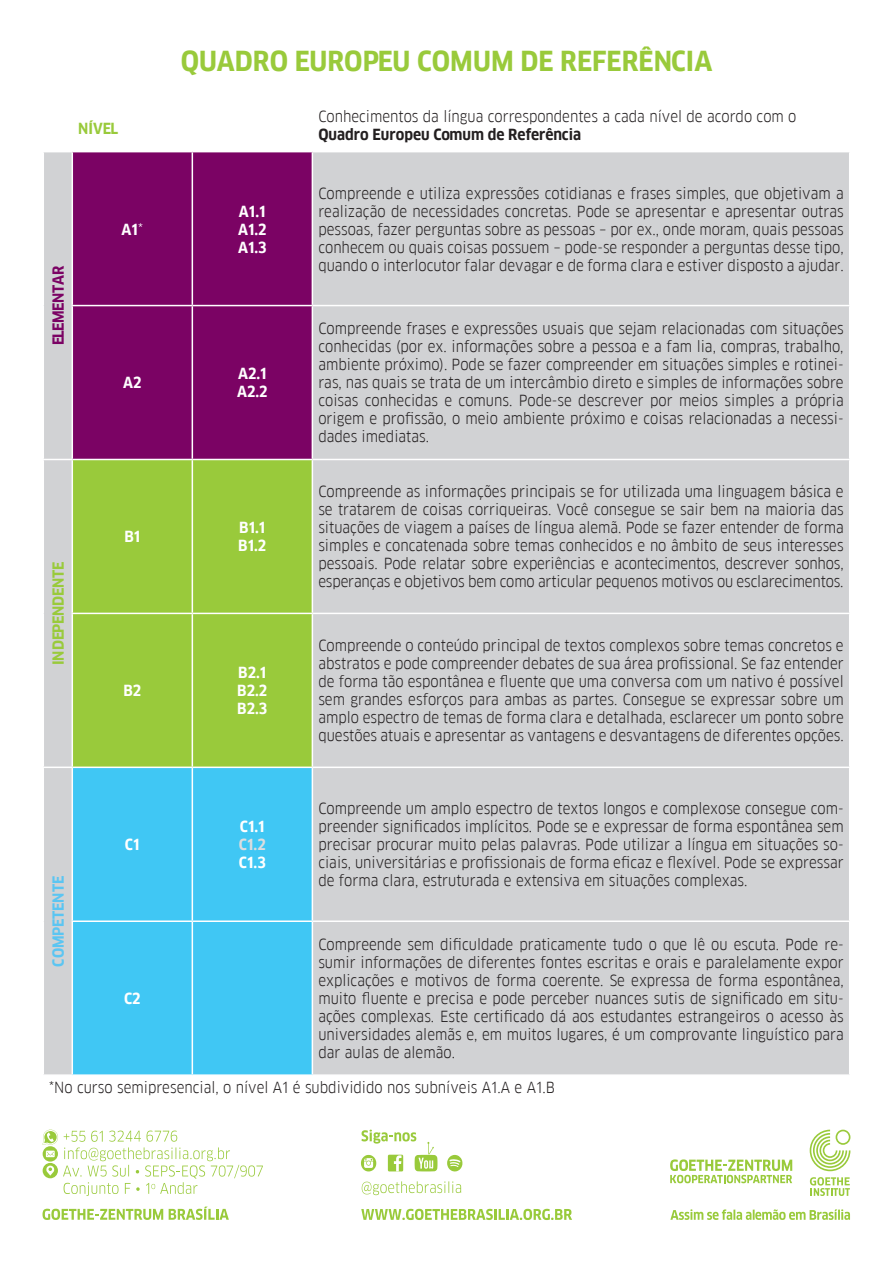
<style>
.page{position:relative;width:893px;height:1263px;background:#fff}
.page>*{position:absolute;margin:0;border:0;box-sizing:border-box;transform-origin:0 0}
.t1{font:700 27px "Goethe FF Clan";color:#99ca3b}
.t2{font:15px/18px "Goethe FF Clan";color:#231f20;text-align:justify}
.t3{font:700 15px "Goethe FF Clan";color:#fff}
.t4{font:700 15px "Goethe FF Clan";color:#99ca3b}
.t5{font:700 15px "Goethe FF Clan";color:#5bc5f2}
.t6{font:700 15px "Goethe FF Clan";letter-spacing:-.035em;color:#7b0364}
.t7{font:700 15px "Goethe FF Clan";color:#dcdddf}
.s1{font-weight:700}
.s2{font-weight:400}
</style>
<div class="page">
<svg style="left:670px;top:1159px;width:122px;height:24px"></svg>
<svg style="left:810px;top:1130px;width:40px;height:41px"></svg>
<svg style="left:810px;top:1177px;width:40px;height:19px"></svg>
<svg style="left:670px;top:1209px;width:180px;height:11px"></svg>
<svg style="left:43px;top:1130px;width:220px;height:66px"></svg>
<svg style="left:362px;top:1181px;width:99px;height:14px"></svg>
<svg style="left:447px;top:1155px;width:15px;height:16px"></svg>
<svg style="left:361px;top:1130px;width:76px;height:41px"></svg>
<svg style="left:361px;top:1209px;width:211px;height:11px"></svg>
<svg style="left:43px;top:1209px;width:120px;height:11px"></svg>
<svg style="left:169px;top:1206px;width:60px;height:14px"></svg>
<div style="left:44px;top:152px;width:805px;height:922px;background:#d1d2d4"></div>
<div style="left:73px;top:152px;width:239px;height:307px;background:#7b0364"></div>
<div style="left:73px;top:460px;width:239px;height:306px;background:#99ca3b"></div>
<div style="left:73px;top:768px;width:239px;height:306px;background:#40c7f4"></div>
<hr style="left:72px;top:152px;width:1px;height:153px;background:#fff">
<hr style="left:192px;top:152px;width:1px;height:153px;background:#fff">
<hr style="left:312px;top:152px;width:1px;height:153px;background:#fff">
<hr style="left:72px;top:305px;width:120px;height:1px;background:#fff">
<hr style="left:72px;top:306px;width:1px;height:153px;background:#fff">
<hr style="left:192px;top:305px;width:120px;height:1px;background:#fff">
<hr style="left:192px;top:306px;width:1px;height:153px;background:#fff">
<hr style="left:312px;top:305px;width:538px;height:1px;background:#fff">
<hr style="left:312px;top:306px;width:1px;height:153px;background:#fff">
<svg style="left:44px;top:459px;width:28px;height:1px"></svg>
<hr style="left:72px;top:459px;width:120px;height:1px;background:#fff">
<hr style="left:72px;top:460px;width:1px;height:153px;background:#fff">
<hr style="left:192px;top:459px;width:120px;height:1px;background:#fff">
<hr style="left:192px;top:460px;width:1px;height:153px;background:#fff">
<hr style="left:312px;top:459px;width:538px;height:1px;background:#fff">
<hr style="left:312px;top:460px;width:1px;height:153px;background:#fff">
<hr style="left:72px;top:613px;width:120px;height:1px;background:#fff">
<hr style="left:72px;top:614px;width:1px;height:152px;background:#fff">
<hr style="left:192px;top:613px;width:120px;height:1px;background:#fff">
<hr style="left:192px;top:614px;width:1px;height:152px;background:#fff">
<hr style="left:312px;top:613px;width:538px;height:1px;background:#fff">
<hr style="left:312px;top:614px;width:1px;height:152px;background:#fff">
<hr style="left:43px;top:766px;width:29px;height:2px;background:#fff">
<hr style="left:72px;top:766px;width:120px;height:2px;background:#fff">
<hr style="left:72px;top:768px;width:1px;height:152px;background:#fff">
<hr style="left:192px;top:766px;width:120px;height:2px;background:#fff">
<hr style="left:192px;top:768px;width:1px;height:152px;background:#fff">
<hr style="left:312px;top:766px;width:538px;height:2px;background:#fff">
<hr style="left:312px;top:768px;width:1px;height:152px;background:#fff">
<hr style="left:72px;top:920px;width:120px;height:2px;background:#fff">
<hr style="left:72px;top:922px;width:1px;height:152px;background:#fff">
<hr style="left:192px;top:920px;width:120px;height:2px;background:#fff">
<hr style="left:192px;top:922px;width:1px;height:152px;background:#fff">
<hr style="left:312px;top:920px;width:538px;height:2px;background:#fff">
<hr style="left:312px;top:922px;width:1px;height:152px;background:#fff">
<p class="t1" style="left:181px;top:45px;width:533px">QUADRO EUROPEU COMUM DE REFERÊNCIA</p>
<p class="t4" style="left:78px;top:120px;width:41px">NÍVEL</p>
<p class="t2" style="left:318px;top:107px;width:480px">Conhecimentos da língua correspondentes a cada nível de acordo com o<br><span class="s1">Quadro Europeu Comum de Referência</span></p>
<p class="t6" style="left:49px;top:345px;width:81px;rotate:-90deg">ELEMENTAR</p>
<p class="t4" style="left:49px;top:665px;width:105px;rotate:-90deg">INDEPENDENTE</p>
<p class="t3" style="left:122px;top:220px;width:23px">A1<span class="s2">*</span></p>
<p class="t3" style="left:123px;top:374px;width:20px">A2</p>
<p class="t3" style="left:124px;top:528px;width:17px">B1</p>
<p class="t3" style="left:123px;top:682px;width:19px">B2</p>
<p class="t3" style="left:239px;top:202px;width:28px">A1.1</p>
<p class="t3" style="left:238px;top:220px;width:30px">A1.2</p>
<p class="t3" style="left:238px;top:238px;width:30px">A1.3</p>
<p class="t3" style="left:238px;top:365px;width:30px">A2.1</p>
<p class="t3" style="left:237px;top:383px;width:32px">A2.2</p>
<p class="t3" style="left:239px;top:519px;width:28px">B1.1</p>
<p class="t3" style="left:238px;top:537px;width:30px">B1.2</p>
<p class="t3" style="left:238px;top:664px;width:30px">B2.1</p>
<p class="t3" style="left:237px;top:682px;width:32px">B2.2</p>
<p class="t3" style="left:237px;top:700px;width:32px">B2.3</p>
<p class="t2" style="left:318px;top:184px;width:527px">Compreende e utiliza expressões cotidianas e frases simples, que objetivam a realização de necessidades concretas. Pode se apresentar e apresentar outras pessoas, fazer perguntas sobre as pessoas – por ex., onde moram, quais pessoas conhecem ou quais coisas possuem – pode-se responder a perguntas desse tipo, quando o interlocutor falar devagar e de forma clara e estiver disposto a ajudar.</p>
<p class="t2" style="left:318px;top:320px;width:527px">Compreende frases e expressões usuais que sejam relacionadas com situações conhecidas (por ex. informações sobre a pessoa e a fam lia, compras, trabalho, ambiente próximo). Pode se fazer compreender em situações simples e rotinei&shy;ras, nas quais se trata de um intercâmbio direto e simples de informações sobre coisas conhecidas e comuns. Pode-se descrever por meios simples a própria origem e profissão, o meio ambiente próximo e coisas relacionadas a necessi&shy;dades imediatas.</p>
<p class="t2" style="left:318px;top:483px;width:527px">Compreende as informações principais se for utilizada uma linguagem básica e se tratarem de coisas corriqueiras. Você consegue se sair bem na maioria das situações de viagem a países de língua alemã. Pode se fazer entender de forma simples e concatenada sobre temas conhecidos e no âmbito de seus interesses pessoais. Pode relatar sobre experiências e acontecimentos, descrever sonhos, esperanças e objetivos bem como articular pequenos motivos ou esclarecimentos.</p>
<p class="t2" style="left:318px;top:637px;width:527px">Compreende o conteúdo principal de textos complexos sobre temas concretos e abstratos e pode compreender debates de sua área profissional. Se faz entender de forma tão espontânea e fluente que uma conversa com um nativo é possível sem grandes esforços para ambas as partes. Consegue se expressar sobre um amplo espectro de temas de forma clara e detalhada, esclarecer um ponto sobre questões atuais e apresentar as vantagens e desvantagens de diferentes opções.</p>
<p class="t2" style="left:318px;top:800px;width:527px">Compreende um amplo espectro de textos longos e complexose consegue com&shy;preender significados implícitos. Pode se e expressar de forma espontânea sem precisar procurar muito pelas palavras. Pode utilizar a língua em situações so&shy;ciais, universitárias e profissionais de forma eficaz e flexível. Pode se expressar de forma clara, estruturada e extensiva em situações complexas.</p>
<p class="t3" style="left:240px;top:818px;width:26px">C1.1</p>
<p class="t7" style="left:239px;top:836px;width:28px">C1.2</p>
<p class="t3" style="left:239px;top:854px;width:28px">C1.3</p>
<p class="t3" style="left:125px;top:836px;width:16px">C1</p>
<p class="t5" style="left:49px;top:966px;width:92px;rotate:-90deg">COMPETENTE</p>
<p class="t2" style="left:318px;top:935px;width:527px">Compreende sem dificuldade praticamente tudo o que lê ou escuta. Pode re&shy;sumir informações de diferentes fontes escritas e orais e paralelamente expor explicações e motivos de forma coerente. Se expressa de forma espontânea, muito fluente e precisa e pode perceber nuances sutis de significado em situ&shy;ações complexas. Este certificado dá aos estudantes estrangeiros o acesso às universidades alemãs e, em muitos lugares, é um comprovante linguístico para dar aulas de alemão.</p>
<p class="t2" style="left:49px;top:1078px;width:507px">*No curso semipresencial, o nível A1 é subdividido nos subníveis A1.A e A1.B</p>
<p class="t3" style="left:124px;top:990px;width:18px">C2</p>
</div>
